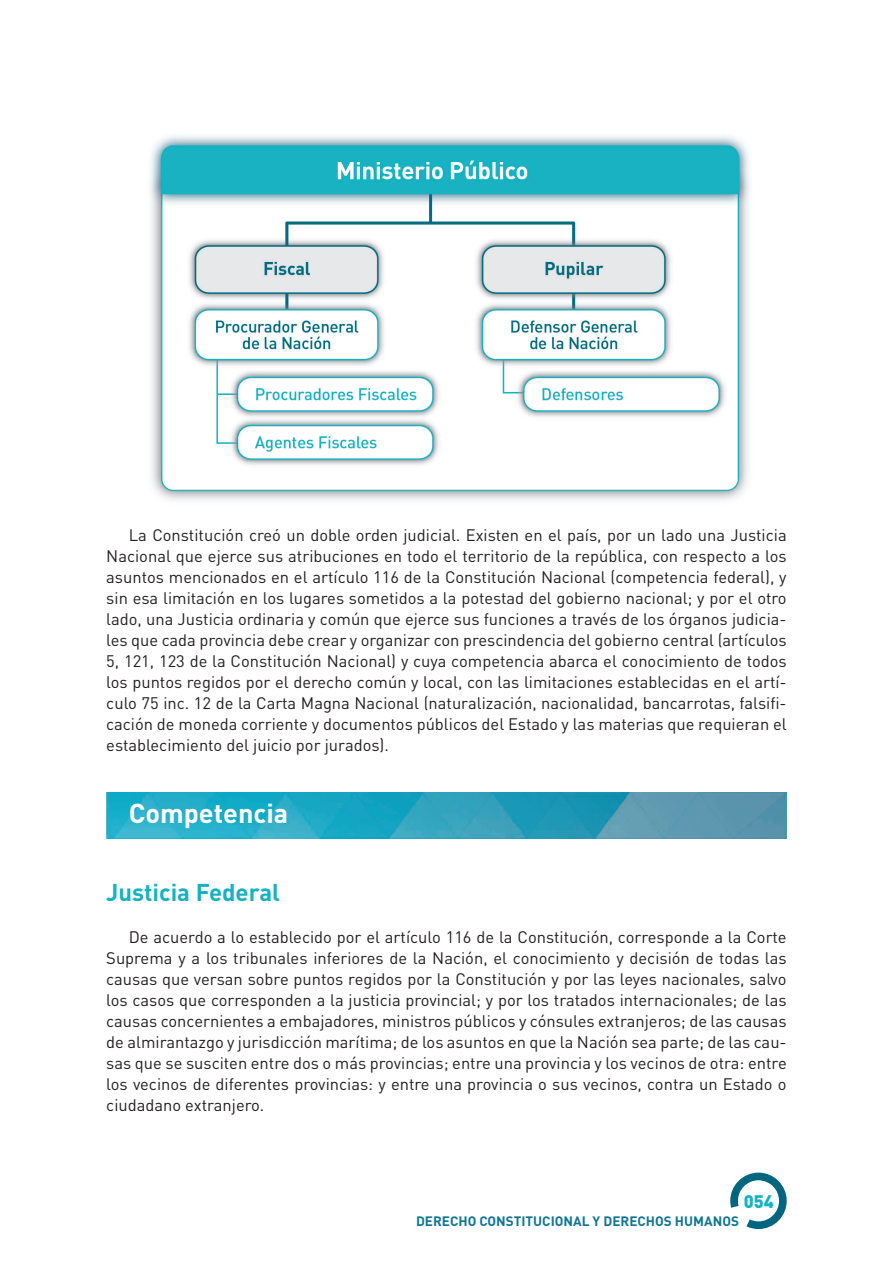
<style>
.page{position:relative;width:893px;height:1263px;background:#fff}
.page>*{position:absolute;margin:0;border:0;box-sizing:border-box;transform-origin:0 0}
.t1{font:700 27px "DIN Pro";color:#fff}
.t2{font:700 24px "DIN Pro";color:#15b2c2}
.t3{font:900 18px "DIN Pro";color:#15b2c3}
.t4{font:16.5px/21px "DIN Pro";color:#231f20;text-align:justify}
.t5{font:700 13.5px "DIN Pro";color:#117594}
</style>
<div class="page">
<svg style="left:730px;top:1172px;width:57px;height:57px"></svg>
<img style="left:106px;top:793px;width:681px;height:45px">
<img style="left:150px;top:135px;width:600px;height:365px">
<p class="t4" style="left:106px;top:524px;width:682px;text-indent:22px">La Constitución creó un doble orden judicial. Existen en el país, por un lado una Justicia Nacional que ejerce sus atribuciones en todo el territorio de la república, con respecto a los asuntos mencionados en el artículo 116 de la Constitución Nacional (competencia federal), y sin esa limitación en los lugares sometidos a la potestad del gobierno nacional; y por el otro lado, una Justicia ordinaria y común que ejerce sus funciones a través de los órganos judicia&shy;les que cada provincia debe crear y organizar con prescindencia del gobierno central (artículos 5, 121, 123 de la Constitución Nacional) y cuya competencia abarca el conocimiento de todos los puntos regidos por el derecho común y local, con las limitaciones establecidas en el artí&shy;culo 75 inc. 12 de la Carta Magna Nacional (naturalización, nacionalidad, bancarrotas, falsifi&shy;cación de moneda corriente y documentos públicos del Estado y las materias que requieran el establecimiento del juicio por jurados).</p>
<p class="t1" style="left:129px;top:795px;width:161px">Competencia</p>
<p class="t2" style="left:106px;top:876px;width:175px">Justicia Federal</p>
<p class="t4" style="left:106px;top:926px;width:682px;text-indent:22px">De acuerdo a lo establecido por el artículo 116 de la Constitución, corresponde a la Corte Suprema y a los tribunales inferiores de la Nación, el conocimiento y decisión de todas las causas que versan sobre puntos regidos por la Constitución y por las leyes nacionales, salvo los casos que corresponden a la justicia provincial; y por los tratados internacionales; de las causas concernientes a embajadores, ministros públicos y cónsules extranjeros; de las causas de almirantazgo y jurisdicción marítima; de los asuntos en que la Nación sea parte; de las cau&shy;sas que se susciten entre dos o más provincias; entre una provincia y los vecinos de otra: entre los vecinos de diferentes provincias: y entre una provincia o sus vecinos, contra un Estado o ciudadano extranjero.</p>
<p class="t3" style="left:744px;top:1189px;width:32px">054</p>
<p class="t5" style="left:416px;top:1212px;width:324px">DERECHO CONSTITUCIONAL Y DERECHOS HUMANOS</p>
</div>
